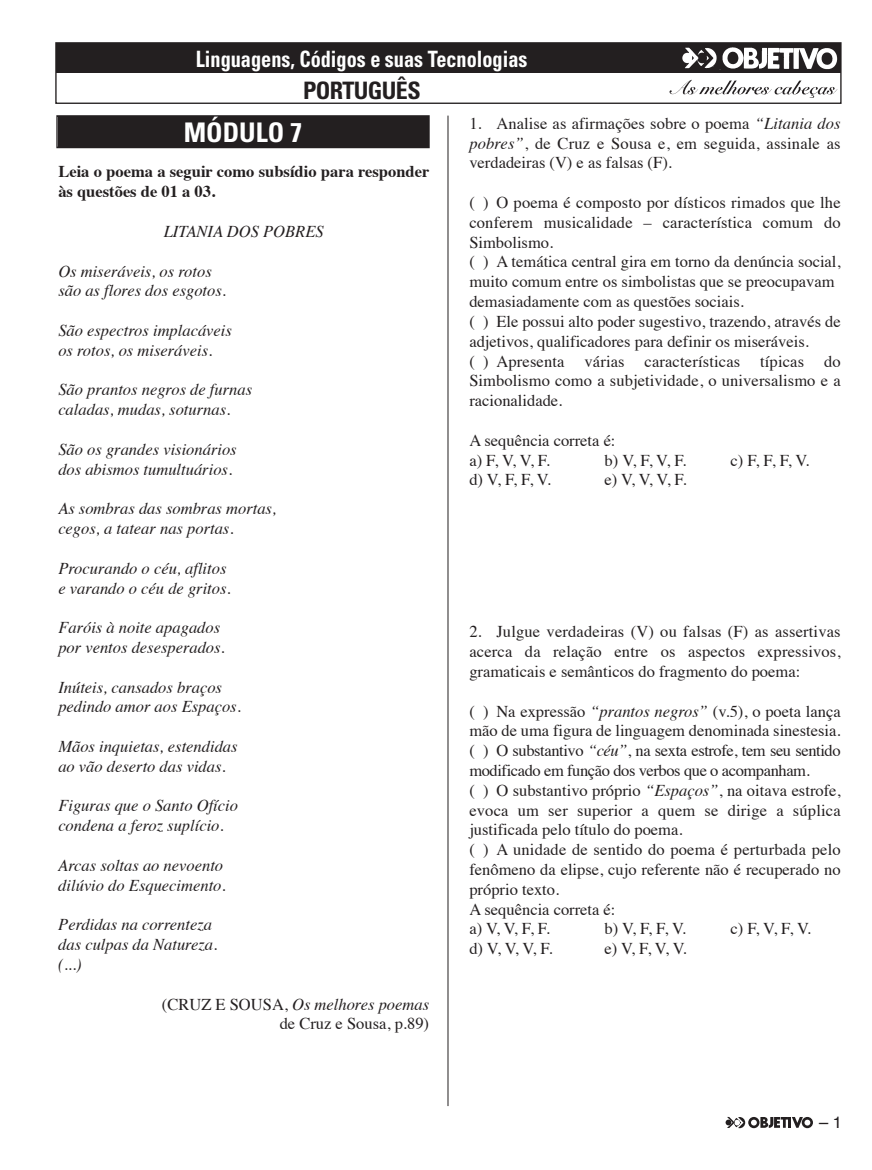
<style>
.page{position:relative;width:872px;height:1170px;background:#fff}
.page>*{position:absolute;margin:0;border:0;box-sizing:border-box;transform-origin:0 0}
.t1{font:700 condensed 27px "Univers";color:#fff}
.t2{font:700 condensed 24px "Univers";letter-spacing:-.03em;color:#231f20}
.t3{font:700 condensed 22.5px "Univers";color:#fff;scale:.9 1}
.t4{font:16.5px/19.8px "Times";color:#231f20}
.t5{font:italic 16.5px/19.8px "Times";color:#231f20}
.t6{font:700 16.5px/19.8px "Times";color:#231f20}
.t7{font:16.5px "Helvetica";color:#231f20}
.s1{font-style:italic}
</style>
<div class="page">
<div style="left:58px;top:116px;width:370px;height:31px;background:#231f20"></div>
<div style="left:56px;top:115px;width:374px;height:33px;border:1px solid #231f20"></div>
<svg style="left:725px;top:1116px;width:88px;height:12px"></svg>
<hr style="left:448px;top:116px;width:1px;height:989px;background:#231f20">
<div style="left:665px;top:43px;width:175px;height:30px;background:#231f20"></div>
<div style="left:55px;top:42px;width:786px;height:62px;border:1px solid #231f20"></div>
<div style="left:56px;top:43px;width:611px;height:30px;background:#231f20"></div>
<svg style="left:669px;top:80px;width:168px;height:18px"></svg>
<img style="left:682px;top:48px;width:156px;height:21px">
<h3 class="t3" style="left:196px;top:51px;width:370px">Linguagens, Códigos e suas Tecnologias</h3>
<h2 class="t2" style="left:303px;top:82px;width:119px">PORTUGUÊS</h2>
<h1 class="t1" style="left:184px;top:122px;width:120px">MÓDULO 7</h1>
<p class="t6" style="left:58px;top:163px;width:372px">Leia o poema a seguir como subsídio para responder às questões de 01 a 03.</p>
<p class="t5" style="left:164px;top:223px;width:161px">LITANIA DOS POBRES</p>
<p class="t5" style="left:58px;top:262px;width:169px">Os miseráveis, os rotos são as flores dos esgotos.</p>
<p class="t5" style="left:58px;top:322px;width:175px">São espectros implacáveis os rotos, os miseráveis.</p>
<p class="t5" style="left:58px;top:381px;width:195px">São prantos negros de furnas caladas, mudas, soturnas.</p>
<p class="t5" style="left:58px;top:441px;width:180px">São os grandes visionários dos abismos tumultuários.</p>
<p class="t5" style="left:58px;top:500px;width:219px">As sombras das sombras mortas, cegos, a tatear nas portas.</p>
<p class="t5" style="left:58px;top:559px;width:174px">Procurando o céu, aflitos e varando o céu de gritos.</p>
<p class="t5" style="left:58px;top:619px;width:168px">Faróis à noite apagados por ventos desesperados.</p>
<p class="t5" style="left:58px;top:678px;width:184px">Inúteis, cansados braços pedindo amor aos Espaços.</p>
<p class="t5" style="left:58px;top:738px;width:181px">Mãos inquietas, estendidas ao vão deserto das vidas.</p>
<p class="t5" style="left:58px;top:797px;width:181px">Figuras que o Santo Ofício condena a feroz suplício.</p>
<p class="t5" style="left:58px;top:856px;width:169px">Arcas soltas ao nevoento dilúvio do Esquecimento.</p>
<p class="t5" style="left:58px;top:916px;width:160px">Perdidas na correnteza das culpas da Natureza. (...)</p>
<p class="t4" style="left:162px;top:995px;width:269px;text-align:right">(CRUZ E SOUSA, <span class="s1">Os melhores poemas </span>de Cruz e Sousa, p.89)</p>
<p class="t4" style="left:469px;top:115px;width:373px;text-align:justify">1. Analise as afirmações sobre o poema <span class="s1">“Litania dos pobres”</span>, de Cruz e Sousa e, em seguida, assinale as verdadeiras (V) e as falsas (F).</p>
<p class="t4" style="left:469px;top:194px;width:373px">( ) O poema é composto por dísticos rimados que lhe conferem musicalidade – característica comum do Simbolismo.<br>( ) A temática central gira em torno da denúncia social, muito comum entre os simbolistas que se preocupavam demasiadamente com as questões sociais.<br>( ) Ele possui alto poder sugestivo, trazendo, através de adjetivos, qualificadores para definir os miseráveis.<br>( ) Apresenta várias características típicas do Simbolismo como a subjetividade, o universalismo e a racionalidade.</p>
<p class="t4" style="left:469px;top:431px;width:148px">A sequência correta é: a) F, V, V, F.</p>
<p class="t4" style="left:604px;top:451px;width:83px">b) V, F, V, F.</p>
<p class="t4" style="left:730px;top:451px;width:80px">c) F, F, F, V.</p>
<p class="t4" style="left:469px;top:471px;width:83px">d) V, F, F, V.</p>
<p class="t4" style="left:604px;top:471px;width:84px">e) V, V, V, F.</p>
<p class="t4" style="left:469px;top:623px;width:373px;text-align:justify">2. Julgue verdadeiras (V) ou falsas (F) as assertivas acerca da relação entre os aspectos expressivos, gramaticais e semânticos do fragmento do poema:</p>
<p class="t4" style="left:469px;top:702px;width:373px">( ) Na expressão <span class="s1">“prantos negros”</span> (v.5), o poeta lança mão de uma figura de linguagem denominada sinestesia. ( ) O substantivo <span class="s1">“céu”</span>, na sexta estrofe, tem seu sentido modificado em função dos verbos que o acompanham.<br>( ) O substantivo próprio <span class="s1">“Espaços”</span>, na oitava estrofe, evoca um ser superior a quem se dirige a súplica justificada pelo título do poema.<br>( ) A unidade de sentido do poema é perturbada pelo fenômeno da elipse, cujo referente não é recuperado no próprio texto.<br>A sequência correta é:<br>a) V, V, F, F.</p>
<p class="t4" style="left:604px;top:920px;width:83px">b) V, F, F, V.</p>
<p class="t4" style="left:730px;top:920px;width:82px">c) F, V, F, V.</p>
<p class="t4" style="left:469px;top:940px;width:85px">d) V, V, V, F.</p>
<p class="t4" style="left:604px;top:940px;width:84px">e) V, F, V, V.</p>
<p class="t7" style="left:819px;top:1114px;width:24px">– 1</p>
</div>
